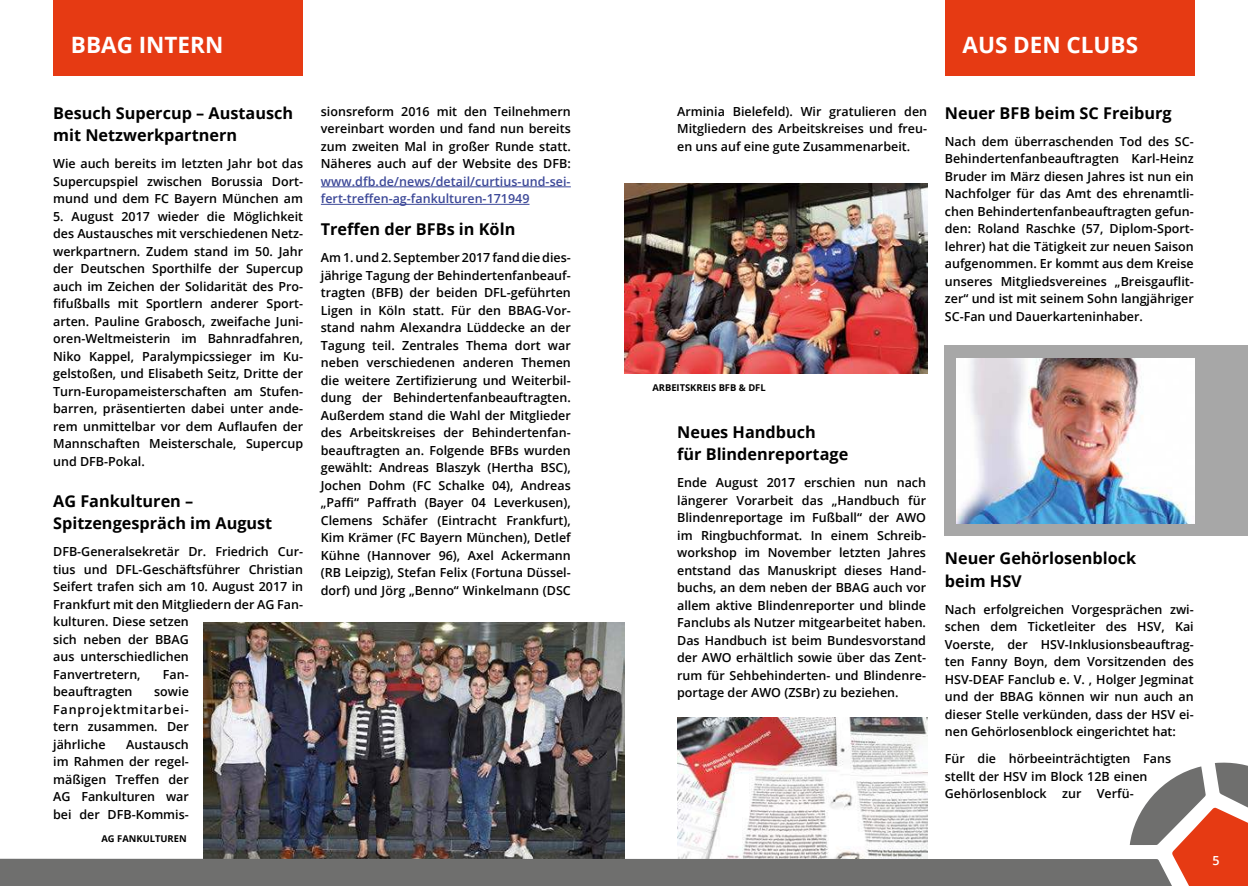
<style>
.page{position:relative;width:1248px;height:886px;background:#fff}
.page>*{position:absolute;margin:0;border:0;box-sizing:border-box;transform-origin:0 0}
.t1{font:700 22.5px "Open Sans";color:#fff}
.t2{font:700 16.25px/22.5px "Open Sans";color:#000}
.t3{font:600 12.5px/17.5px "Open Sans";color:#000;text-align:justify}
.t4{font:600 12.5px/17.5px "Open Sans";color:#3c4898}
.t5{font:600 12.5px "Open Sans";color:#fff}
.t6{font:700 9.38px "Open Sans";color:#000}
</style>
<div class="page">
<img style="left:203px;top:622px;width:421px;height:139px">
<div style="left:53px;top:0;width:249px;height:75px;background:#e63a13"></div>
<div style="left:944px;top:0;width:250px;height:75px;background:#e63a13"></div>
<hr style="left:321px;top:186px;width:249px;height:1px;background:#3c4898">
<hr style="left:321px;top:204px;width:208px;height:1px;background:#3c4898">
<img style="left:624px;top:183px;width:303px;height:190px">
<div style="left:944px;top:346px;width:303px;height:190px;background:#a7a7a7"></div>
<img style="left:956px;top:358px;width:238px;height:165px">
<img style="left:677px;top:718px;width:250px;height:43px">
<svg style="left:0;top:761px;width:1247px;height:125px"></svg>
<h1 class="t1" style="left:71px;top:36px;width:154px">BBAG INTERN</h1>
<h1 class="t1" style="left:962px;top:36px;width:177px">AUS DEN CLUBS</h1>
<h2 class="t2" style="left:53px;top:103px;width:241px">Besuch Supercup – Austausch mit Netzwerkpartnern</h2>
<p class="t3" style="left:53px;top:156px;width:251px">Wie auch bereits im letzten Jahr bot das Supercupspiel zwischen Borussia Dort&shy;mund und dem FC Bayern München am</p>
<p class="t3" style="left:53px;top:209px;width:251px">5. August 2017 wieder die Möglichkeit des Austausches mit verschiedenen Netz&shy;werkpartnern. Zudem stand im 50. Jahr der Deutschen Sporthilfe der Supercup auch im Zeichen der Solidarität des Pro&shy;fifußballs mit Sportlern anderer Sport&shy;arten. Pauline Grabosch, zweifache Juni&shy;oren-Weltmeisterin im Bahnradfahren, Niko Kappel, Paralympicssieger im Ku&shy;gelstoßen, und Elisabeth Seitz, Dritte der Turn-Europameisterschaften am Stufen&shy;barren, präsentierten dabei unter ande&shy;rem unmittelbar vor dem Auflaufen der Mannschaften Meisterschale, Supercup und DFB-Pokal.</p>
<h2 class="t2" style="left:53px;top:491px;width:221px">AG Fankulturen –<br>Spitzengespräch im August</h2>
<p class="t3" style="left:53px;top:544px;width:251px;text-align:left">DFB-Generalsekretär Dr. Friedrich Cur&shy;tius und DFL-Geschäftsführer Christian<br>Seifert trafen sich am 10. August 2017 in<br>Frankfurt mit den Mitgliedern der AG Fan&shy;kulturen. Diese setzen<br>sich neben der BBAG<br>aus unterschiedlichen<br>Fanvertretern,</p>
<p class="t3" style="left:163px;top:667px;width:27px">Fan-</p>
<p class="t3" style="left:53px;top:684px;width:81px">beauftragten</p>
<p class="t3" style="left:53px;top:684px;width:137px;text-indent:101px">sowie Fanprojektmitarbei&shy;tern zusammen. Der jährliche</p>
<p class="t3" style="left:53px;top:737px;width:137px;text-indent:73px">Austausch im Rahmen der regel&shy;mäßigen Treffen der AG Fankulturen war bei der DFB-Kommis-</p>
<p class="t6" style="left:101px;top:834px;width:87px">AG FANKULTUREN</p>
<p class="t3" style="left:321px;top:104px;width:251px">sionsreform 2016 mit den Teilnehmern vereinbart worden und fand nun bereits zum zweiten Mal in großer Runde statt.<br>Näheres auch auf der Website des DFB:</p>
<p class="t4" style="left:321px;top:174px;width:251px">www.dfb.de/news/detail/curtius-und-sei&shy;fert-treffen-ag-fankulturen-171949</p>
<h2 class="t2" style="left:321px;top:220px;width:196px">Treffen der BFBs in Köln</h2>
<p class="t3" style="left:321px;top:250px;width:251px">Am 1. und 2. September 2017 fand die dies&shy;jährige Tagung der Behindertenfanbeauf&shy;tragten (BFB) der beiden DFL-geführten Ligen in Köln statt. Für den BBAG-Vor&shy;stand nahm Alexandra Lüddecke an der Tagung teil. Zentrales Thema dort war neben verschiedenen anderen Themen die weitere Zertifizierung und Weiterbil&shy;dung der Behindertenfanbeauftragten.<br>Außerdem stand die Wahl der Mitglieder des Arbeitskreises der Behindertenfan&shy;beauftragten an. Folgende BFBs wurden gewählt: Andreas Blaszyk (Hertha BSC), Jochen Dohm (FC Schalke 04), Andreas „Paffi“ Paffrath (Bayer 04 Leverkusen), Clemens Schäfer (Eintracht Frankfurt), Kim Krämer (FC Bayern München), Detlef Kühne (Hannover 96), Axel Ackermann (RB Leipzig), Stefan Felix (Fortuna Düssel&shy;dorf) und Jörg „Benno“ Winkelmann (DSC</p>
<p class="t3" style="left:677px;top:104px;width:251px">Arminia Bielefeld). Wir gratulieren den Mitgliedern des Arbeitskreises und freu&shy;en uns auf eine gute Zusammenarbeit.</p>
<h2 class="t2" style="left:944px;top:103px;width:228px">Neuer BFB beim SC Freiburg</h2>
<p class="t3" style="left:944px;top:134px;width:250px">Nach dem überraschenden Tod des SC-Behindertenfanbeauftragten Karl-Heinz Bruder im März diesen Jahres ist nun ein Nachfolger für das Amt des ehrenamtli&shy;chen Behindertenfanbeauftragten gefun&shy;den: Roland Raschke (57, Diplom-Sport&shy;lehrer) hat die Tätigkeit zur neuen Saison aufgenommen. Er kommt aus dem Kreise unseres Mitgliedsvereines „Breisgauflit&shy;zer“ und ist mit seinem Sohn langjähriger SC-Fan und Dauerkarteninhaber.</p>
<p class="t6" style="left:652px;top:384px;width:115px">ARBEITSKREIS BFB &amp; DFL</p>
<h2 class="t2" style="left:677px;top:422px;width:172px">Neues Handbuch<br>für Blindenreportage</h2>
<p class="t3" style="left:677px;top:475px;width:250px">Ende August 2017 erschien nun nach längerer Vorarbeit das „Handbuch für Blindenreportage im Fußball“ der AWO im Ringbuchformat. In einem Schreib&shy;workshop im November letzten Jahres entstand das Manuskript dieses Hand&shy;buchs, an dem neben der BBAG auch vor allem aktive Blindenreporter und blinde Fanclubs als Nutzer mitgearbeitet haben.<br>Das Handbuch ist beim Bundesvorstand der AWO erhältlich sowie über das Zent&shy;rum für Sehbehinderten- und Blindenre&shy;portage der AWO (ZSBr) zu beziehen.</p>
<h2 class="t2" style="left:944px;top:549px;width:193px">Neuer Gehörlosenblock beim HSV</h2>
<p class="t3" style="left:944px;top:602px;width:250px">Nach erfolgreichen Vorgesprächen zwi&shy;schen dem Ticketleiter des HSV, Kai Voerste, der HSV-Inklusionsbeauftrag&shy;ten Fanny Boyn, dem Vorsitzenden des HSV-DEAF Fanclub e. V. , Holger Jegminat und der BBAG können wir nun auch an dieser Stelle verkünden, dass der HSV ei&shy;nen Gehörlosenblock eingerichtet hat:</p>
<p class="t3" style="left:944px;top:751px;width:228px;text-align:left">Für die hörbeeinträchtigten Fans stellt der HSV im Block 12B einen<br>Gehörlosenblock zur Verfü-</p>
<p class="t5" style="left:1212px;top:855px;width:9px">5</p>
</div>
